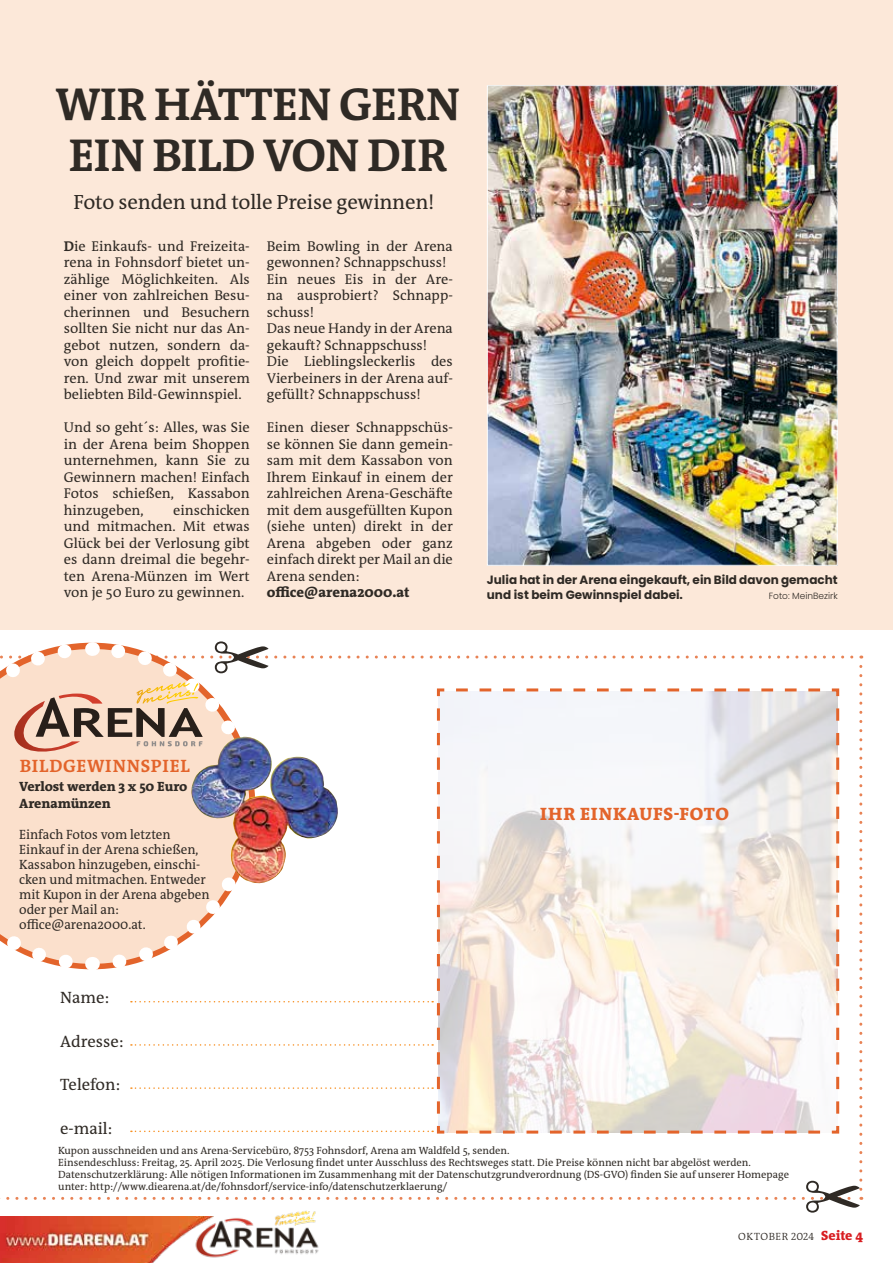
<style>
.page{position:relative;width:893px;height:1263px;background:#fff}
.page>*{position:absolute;margin:0;border:0;box-sizing:border-box;transform-origin:0 0}
.t1{font:700 46.5px/51px "The RM Antiqua";letter-spacing:-.01em;color:#2f2a25}
.t2{font:20.7px "The RM Antiqua";letter-spacing:-.01em;color:#2f2a25}
.t3{font:800 18px "The RM Antiqua";letter-spacing:.04em;color:#e3642b}
.t4{font:700 18px "The RM Antiqua";letter-spacing:.04em;color:#e3642b}
.t5{font:16.5px "The RM Antiqua";color:#2f2a25}
.t6{font:14.25px/16.5px "The RM Antiqua";color:#2f2a25;text-align:justify}
.t7{font:800 14.25px "The RM Antiqua";color:#2f2a25}
.t8{font:13.5px/15px "The RM Antiqua";color:#2f2a25;scale:.96 1}
.t9{font:800 13.5px/16.5px "The RM Antiqua";letter-spacing:-.005em;color:#2f2a25}
.t10{font:700 12px/15px "Poppins";color:#2f2a25}
.t11{font:10.5px/12px "The RM Antiqua";color:#2f2a25}
.t12{font:300 10.5px "The RM Antiqua";letter-spacing:.05em;color:#2f2a25}
.t13{font:300 9px "Poppins";color:#2f2a25}
.s1{font-weight:700}
.s2{font-weight:800;font-size:13.5px;color:#d81d21}
</style>
<div class="page">
<img style="left:0;top:1216px;width:190px;height:39px">
<img style="left:0;top:1255px;width:161px;height:3px">
<img style="left:0;top:1258px;width:158px;height:4px">
<img style="left:0;top:1262px;width:154px;height:1px">
<img style="left:190px;top:1212px;width:129px;height:46px">
<div style="left:0;top:0;width:893px;height:629px;background:#fce8d9"></div>
<svg style="left:0;top:641px;width:862px;height:571px"></svg>
<svg style="left:435px;top:687px;width:406px;height:448px"></svg>
<img style="left:489px;top:87px;width:347px;height:477px">
<h1 class="t1" style="left:55px;top:79px;width:406px">WIR HÄTTEN GERN<br>EIN BILD VON DIR</h1>
<h2 class="t2" style="left:74px;top:189px;width:362px">Foto senden und tolle Preise gewinnen!</h2>
<p class="t6" style="left:64px;top:238px;width:188px"><span class="s1">D</span>ie Einkaufs- und Freizeita&shy;rena in Fohnsdorf bietet un&shy;zählige Möglichkeiten. Als einer von zahlreichen Besu&shy;cherinnen und Besuchern sollten Sie nicht nur das An&shy;gebot nutzen, sondern da&shy;von gleich doppelt profitie&shy;ren. Und zwar mit unserem beliebten Bild-Gewinnspiel.</p>
<p class="t6" style="left:64px;top:419px;width:188px">Und so geht´s: Alles, was Sie in der Arena beim Shoppen unternehmen, kann Sie zu Gewinnern machen! Einfach Fotos schießen, Kassabon hinzugeben,</p>
<p class="t6" style="left:64px;top:502px;width:188px;text-indent:109px">einschicken und mitmachen. Mit etwas Glück bei der Verlosung gibt es dann dreimal die begehr&shy;ten Arena-Münzen im Wert von je 50 Euro zu gewinnen.</p>
<p class="t6" style="left:267px;top:238px;width:188px;text-align:left">Beim Bowling in der Arena gewonnen? Schnappschuss!<br>Ein neues Eis in der Are&shy;na ausprobiert? Schnapp&shy;schuss!<br>Das neue Handy in der Arena gekauft? Schnappschuss!<br>Die Lieblingsleckerlis des<br>Vierbeiners in der Arena auf&shy;gefüllt? Schnappschuss!</p>
<p class="t6" style="left:267px;top:419px;width:188px">Einen dieser Schnappschüs&shy;se können Sie dann gemein&shy;sam mit dem Kassabon von Ihrem Einkauf in einem der zahlreichen Arena-Geschäfte mit dem ausgefüllten Kupon (siehe unten) direkt in der Arena abgeben oder ganz einfach direkt per Mail an die Arena senden:</p>
<p class="t7" style="left:267px;top:583px;width:144px">office@arena2000.at</p>
<p class="t10" style="left:487px;top:572px;width:352px">Julia hat in der Arena eingekauft, ein Bild davon gemacht und ist beim Gewinnspiel dabei.</p>
<p class="t13" style="left:769px;top:590px;width:70px">Foto: MeinBezirk</p>
<p class="t4" style="left:20px;top:754px;width:171px">BILDGEWINNSPIEL</p>
<p class="t9" style="left:19px;top:779px;width:170px">Verlost werden 3 x 50 Euro<br>Arenamünzen</p>
<p class="t8" style="left:19px;top:827px;width:200px">Einfach Fotos vom letzten<br>Einkauf in der Arena schießen,<br>Kassabon hinzugeben, einschi&shy;cken und mitmachen. Entweder mit Kupon in der Arena abgeben oder per Mail an: office@arena2000.at.</p>
<p class="t5" style="left:60px;top:987px;width:51px">Name:</p>
<p class="t5" style="left:60px;top:1031px;width:65px">Adresse:</p>
<p class="t5" style="left:60px;top:1074px;width:62px">Telefon:</p>
<p class="t5" style="left:60px;top:1118px;width:54px">e-mail:</p>
<p class="t3" style="left:540px;top:802px;width:190px">IHR EINKAUFS-FOTO</p>
<p class="t11" style="left:58px;top:1144px;width:732px">Kupon ausschneiden und ans Arena-Servicebüro, 8753 Fohnsdorf, Arena am Waldfeld 5, senden.<br>Einsendeschluss: Freitag, 25. April 2025. Die Verlosung findet unter Ausschluss des Rechtsweges statt. Die Preise können nicht bar abgelöst werden.<br>Datenschutzerklärung: Alle nötigen Informationen im Zusammenhang mit der Datenschutzgrundverordnung (DS-GVO) finden Sie auf unserer Homepage unter: http://www.diearena.at/de/fohnsdorf/service-info/datenschutzerklaerung/</p>
<p class="t12" style="left:738px;top:1229px;width:126px">OKTOBER 2024 <span class="s2">Seite 4</span></p>
</div>
